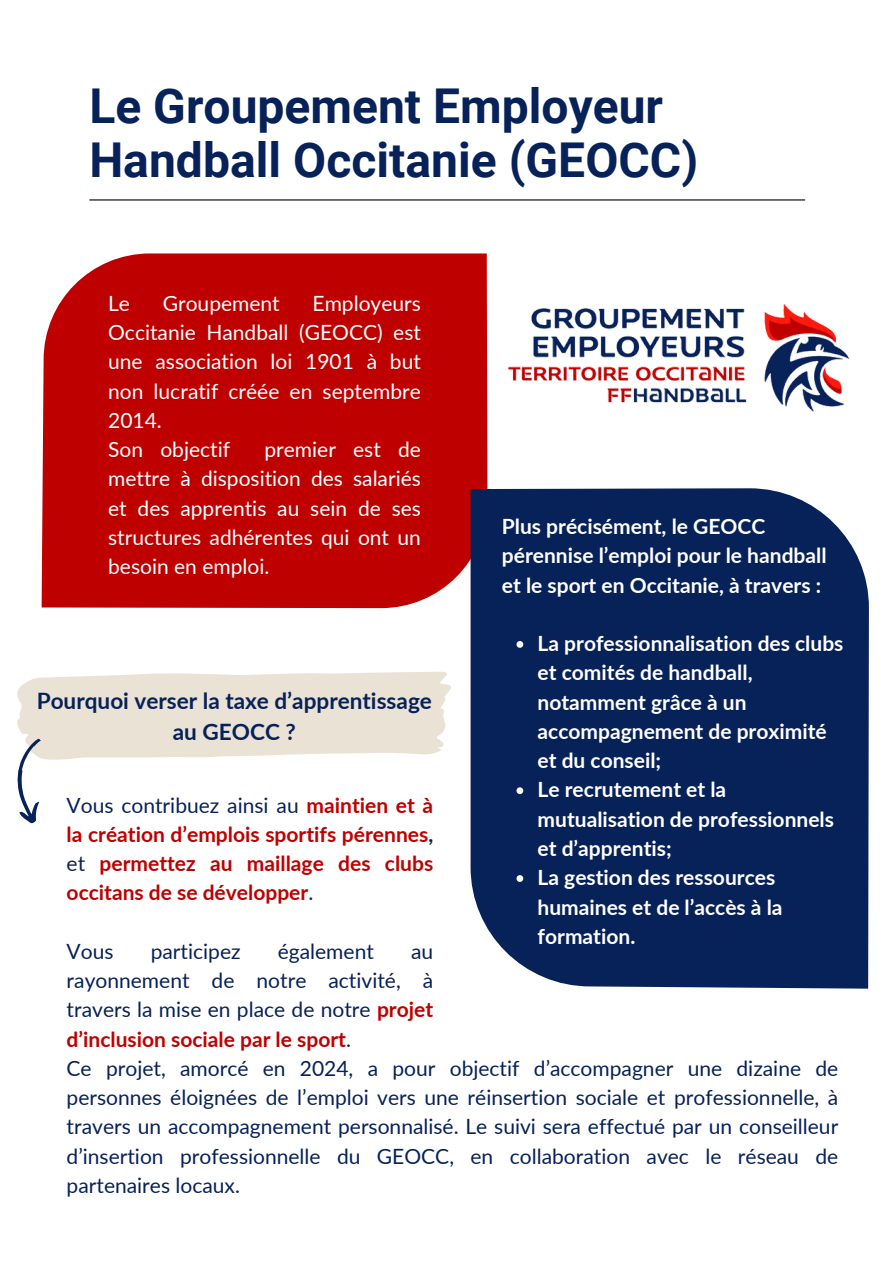
<style>
.page{position:relative;width:894px;height:1264px;background:#fff}
.page>*{position:absolute;margin:0;border:0;box-sizing:border-box;transform-origin:0 0}
.t1{font:700 48px/54px "Roboto";color:#072159}
.t2{font:700 22.5px/31.5px "Lato";color:#072159;text-align:center}
.t3{font:21px/29.2px "Lato";color:#072159}
.t4{font:700 21px/29.2px "Lato";color:#fff}
.t5{font:21px/29.2px "Lato";color:#fff}
.t6{font:700 21px/29.2px "Lato";color:#bf0000;text-align:justify}
.s1{font-weight:400;color:#072159}
.s2{color:#072159}
.s3{font-weight:700;color:#bf0000}
</style>
<div class="page">
<hr style="left:89px;top:199px;width:715px;height:1px;background:#000">
<div style="left:42px;top:253px;width:445px;height:355px;background:#bf0000"></div>
<div style="left:470px;top:488px;width:398px;height:500px;background:#072159"></div>
<img style="left:455px;top:279px;width:395px;height:151px">
<svg style="left:516px;top:641px;width:7px;height:6px"></svg>
<svg style="left:516px;top:787px;width:7px;height:7px"></svg>
<svg style="left:516px;top:875px;width:7px;height:6px"></svg>
<svg style="left:17px;top:672px;width:434px;height:151px"></svg>
<h1 class="t1" style="left:89px;top:77px;width:610px">Le Groupement Employeur<br>Handball Occitanie (GEOCC)</h1>
<p class="t5" style="left:108px;top:287px;width:314px;text-indent:204px">Employeurs<br>Occitanie Handball (GEOCC) est une association loi 1901 à but non lucratif créée en septembre<br>2014.<br>Son objectif</p>
<p class="t5" style="left:108px;top:287px;width:23px">Le</p>
<p class="t5" style="left:163px;top:287px;width:119px">Groupement</p>
<p class="t5" style="left:108px;top:434px;width:314px;text-align:justify;text-indent:156px">premier est de mettre à disposition des salariés et des apprentis au sein de ses structures adhérentes qui ont un besoin en emploi.</p>
<p class="t4" style="left:501px;top:511px;width:326px">Plus précisément, le GEOCC pérennise l’emploi pour le handball et le sport en Occitanie, à travers :</p>
<p class="t4" style="left:537px;top:628px;width:307px">La professionnalisation des clubs et comités de handball, notamment grâce à un accompagnement de proximité et du conseil;<br>Le recrutement et la mutualisation de professionnels et d’apprentis;<br>La gestion des ressources humaines et de l’accès à la formation.</p>
<p class="t2" style="left:37px;top:683px;width:396px">Pourquoi verser la taxe d’apprentissage au GEOCC ?</p>
<p class="t6" style="left:67px;top:789px;width:368px"><span class="s1">Vous contribuez ainsi au</span> maintien et à la création d’emplois sportifs pérennes<span class="s2">, </span><span class="s1">et</span> permettez au maillage des clubs occitans de se développer<span class="s1">.</span></p>
<p class="t3" style="left:67px;top:935px;width:48px">Vous</p>
<p class="t3" style="left:151px;top:935px;width:91px">participez</p>
<p class="t3" style="left:278px;top:935px;width:98px">également</p>
<p class="t3" style="left:67px;top:935px;width:773px;text-indent:344px">au<br>rayonnement de notre activité, à<br>travers la mise en place de notre <span class="s3">projet<br>d’inclusion sociale par le sport</span>.<br>Ce projet, amorcé en 2024, a pour objectif d’accompagner une dizaine de personnes éloignées de l’emploi vers une réinsertion sociale et professionnelle, à travers un accompagnement personnalisé. Le suivi sera effectué par un conseilleur d’insertion professionnelle du GEOCC, en collaboration avec le réseau de partenaires locaux.</p>
</div>
